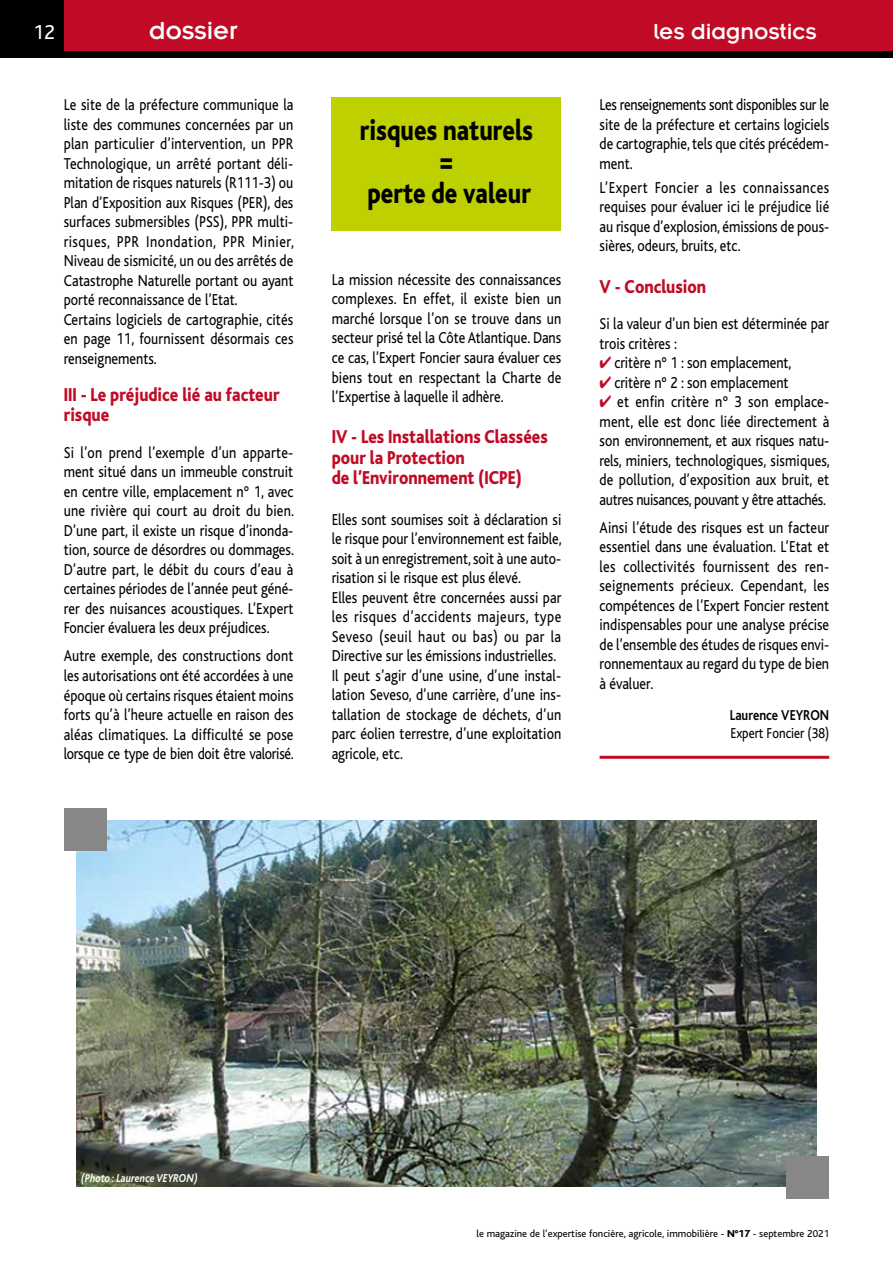
<style>
.page{position:relative;width:893px;height:1263px;background:#fff}
.page>*{position:absolute;margin:0;border:0;box-sizing:border-box;transform-origin:0 0}
.t1{font:800 30px/31.5px "Bliss";color:#000;text-align:center;scale:.81 1}
.t2{font:27px "Insignia";color:#fff}
.t3{font:24px "Insignia";color:#fff}
.t4{font:21px "Bliss";color:#fff}
.t5{font:800 19.5px/20.2px "Bliss";color:#c10a25;scale:.85 1}
.t6{font:16.5px/19.5px "Bliss";color:#000;text-align:justify;scale:.85 1}
.t7{font:15px "Bliss";color:#000;scale:.85 1}
.t8{font:700 15px "Bliss";color:#000;scale:.85 1}
.t9{font:italic 700 12px "Bliss";color:#fff;scale:.85 1}
.t10{font:10.5px "Bliss";color:#000}
.s1{color:#c10a25}
.s2{font-weight:800}
</style>
<div class="page">
<hr style="left:600px;top:756px;width:229px;height:3px;background:#c10a25">
<img style="left:77px;top:821px;width:739px;height:365px">
<div style="left:787px;top:1157px;width:42px;height:42px;background:#878787"></div>
<div style="left:64px;top:808px;width:42px;height:42px;background:#878787"></div>
<div style="left:332px;top:98px;width:229px;height:133px;background:#bed000"></div>
<div style="left:64px;top:0;width:259px;height:51px;background:#c10a25"></div>
<div style="left:315px;top:0;width:578px;height:51px;background:#c10a25"></div>
<div style="left:0;top:0;width:64px;height:51px;background:#000"></div>
<div style="left:0;top:51px;width:893px;height:6px;background:#000"></div>
<p class="t4" style="left:33px;top:21px;width:24px">12</p>
<h2 class="t2" style="left:149px;top:16px;width:90px">dossier</h2>
<h3 class="t3" style="left:653px;top:20px;width:165px">les diagnostics</h3>
<p class="t6" style="left:64px;top:96px;width:272px;text-align:left">Le site de la préfecture communique la liste des communes concernées par un plan particulier d’intervention, un PPR Technologique, un arrêté portant déli&shy;mitation de risques naturels (R111-3) ou Plan d’Exposition aux Risques (PER), des surfaces submersibles (PSS), PPR multi&shy;risques, PPR Inondation, PPR Minier, Niveau de sismicité, un ou des arrêtés de Catastrophe Naturelle portant ou ayant porté reconnaissance de l’Etat.<br>Certains logiciels de cartographie, cités en page 11, fournissent désormais ces renseignements.</p>
<p class="t5" style="left:64px;top:385px;width:255px">III - Le préjudice lié au facteur risque</p>
<p class="t6" style="left:64px;top:443px;width:272px">Si l’on prend l’exemple d’un apparte&shy;ment situé dans un immeuble construit en centre ville, emplacement n° 1, avec une rivière qui court au droit du bien.<br>D’une part, il existe un risque d’inonda&shy;tion, source de désordres ou dommages.<br>D’autre part, le débit du cours d’eau à certaines périodes de l’année peut géné&shy;rer des nuisances acoustiques. L’Expert Foncier évaluera les deux préjudices.</p>
<p class="t6" style="left:64px;top:647px;width:272px">Autre exemple, des constructions dont les autorisations ont été accordées à une époque où certains risques étaient moins forts qu’à l’heure actuelle en raison des aléas climatiques. La difficulté se pose lorsque ce type de bien doit être valorisé.</p>
<h1 class="t1" style="left:360px;top:115px;width:216px">risques naturels =<br>perte de valeur</h1>
<p class="t6" style="left:332px;top:270px;width:272px">La mission nécessite des connaissances complexes. En effet, il existe bien un marché lorsque l’on se trouve dans un secteur prisé tel la Côte Atlantique. Dans ce cas, l’Expert Foncier saura évaluer ces biens tout en respectant la Charte de l’Expertise à laquelle il adhère.</p>
<p class="t5" style="left:332px;top:427px;width:256px">IV - Les Installations Classées pour la Protection<br>de l’Environnement (ICPE)</p>
<p class="t6" style="left:332px;top:510px;width:272px;text-align:left">Elles sont soumises soit à déclaration si le risque pour l’environnement est faible, soit à un enregistrement, soit à une auto&shy;risation si le risque est plus élevé.<br>Elles peuvent être concernées aussi par les risques d’accidents majeurs, type Seveso (seuil haut ou bas) ou par la Directive sur les émissions industrielles.<br>Il peut s’agir d’une usine, d’une instal&shy;lation Seveso, d’une carrière, d’une ins&shy;tallation de stockage de déchets, d’un parc éolien terrestre, d’une exploitation agricole, etc.</p>
<p class="t6" style="left:600px;top:96px;width:272px">Les renseignements sont disponibles sur le site de la préfecture et certains logiciels de cartographie, tels que cités précédem&shy;ment.</p>
<p class="t6" style="left:600px;top:178px;width:272px">L’Expert Foncier a les connaissances requises pour évaluer ici le préjudice lié au risque d’explosion, émissions de pous&shy;sières, odeurs, bruits, etc.</p>
<p class="t5" style="left:600px;top:277px;width:127px">V - Conclusion</p>
<p class="t6" style="left:600px;top:314px;width:272px">Si la valeur d’un bien est déterminée par trois critères :</p>
<p class="t6" style="left:600px;top:353px;width:227px"><span class="s1">✔</span> critère n° 1 : son emplacement,</p>
<p class="t6" style="left:600px;top:373px;width:224px"><span class="s1">✔</span> critère n° 2 : son emplacement</p>
<p class="t6" style="left:600px;top:392px;width:272px"><span class="s1">✔</span> et enfin critère n° 3 son emplace&shy;ment, elle est donc liée directement à son environnement, et aux risques natu&shy;rels, miniers, technologiques, sismiques, de pollution, d’exposition aux bruit, et autres nuisances, pouvant y être attachés.</p>
<p class="t6" style="left:600px;top:518px;width:272px">Ainsi l’étude des risques est un facteur essentiel dans une évaluation. L’Etat et les collectivités fournissent des ren&shy;seignements précieux. Cependant, les compétences de l’Expert Foncier restent indispensables pour une analyse précise de l’ensemble des études de risques envi&shy;ronnementaux au regard du type de bien à évaluer.</p>
<p class="t8" style="left:730px;top:707px;width:118px">Laurence VEYRON</p>
<p class="t7" style="left:730px;top:725px;width:118px">Expert Foncier (38)</p>
<p class="t9" style="left:81px;top:1172px;width:139px">(Photo : Laurence VEYRON)</p>
<p class="t10" style="left:477px;top:1228px;width:354px">le magazine de l’expertise foncière, agricole, immobilière - <span class="s2">N°17</span> - septembre 2021</p>
</div>
